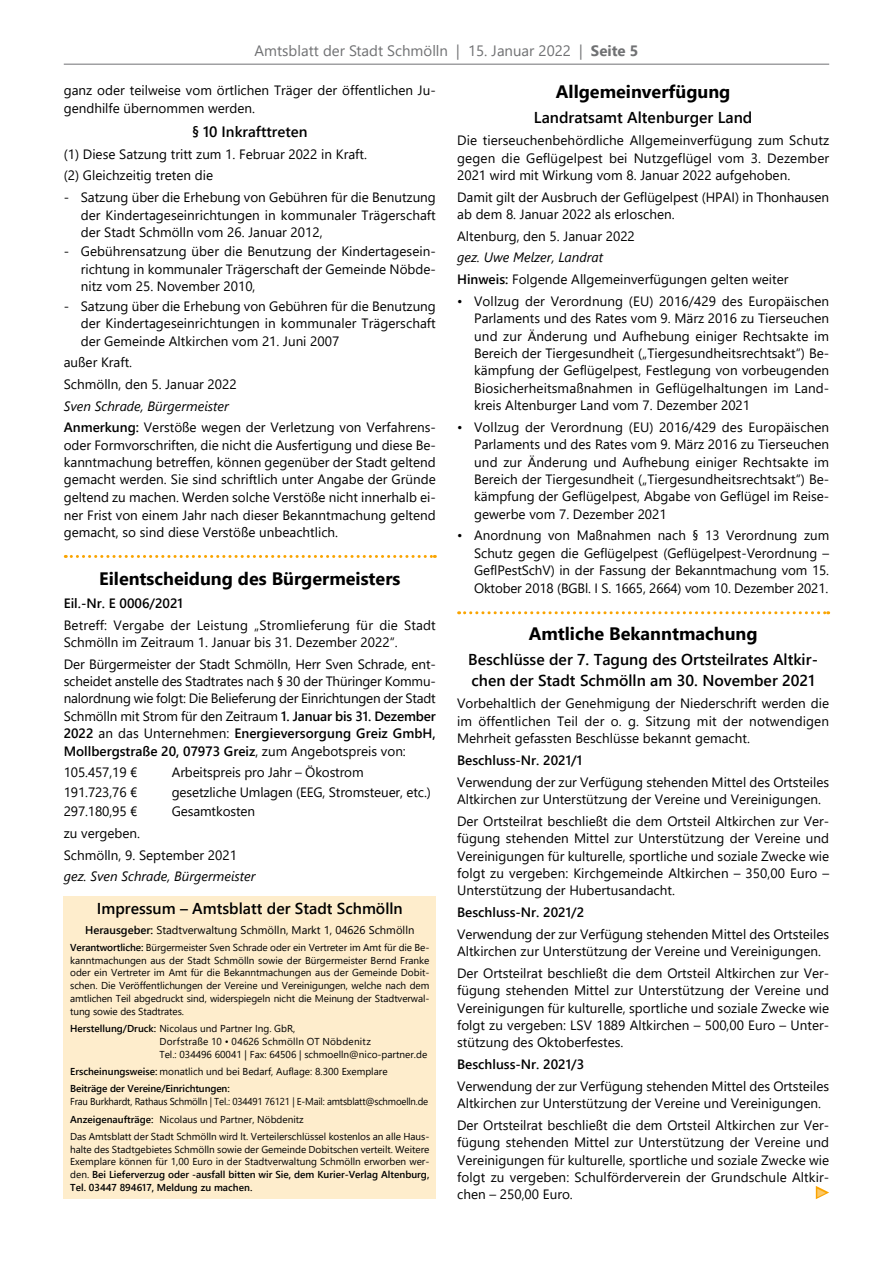
<style>
.page{position:relative;width:893px;height:1263px;background:#fff}
.page>*{position:absolute;margin:0;border:0;box-sizing:border-box;transform-origin:0 0}
.t1{font:700 18px "Segoe UI";color:#000}
.t2{font:600 15.75px/20.9px "Segoe UI";color:#000}
.t3{font:15px "Segoe UI";color:#707173}
.t4{font:600 15px "Segoe UI";color:#000}
.t5{font:13.5px/17.4px "Segoe UI";color:#000;text-align:justify}
.t6{font:600 13.5px "Segoe UI";color:#000}
.t7{font:italic 13.5px "Segoe UI";color:#000}
.t8{font:12px "Arial Narrow";color:#fcc867}
.t9{font:11.25px "Segoe UI";color:#000}
.t10{font:10.05px/12.9px "Segoe UI";letter-spacing:-.005em;color:#000;text-align:justify}
.t11{font:10.05px/17.1px "Segoe UI";letter-spacing:-.005em;color:#000;scale:.96 1}
.t12{font:600 10.05px/17.1px "Segoe UI";letter-spacing:-.01em;color:#000}
.s1{font-weight:700}
.s2{font-style:italic}
.s3{font-weight:600}
.s4{font-weight:400}
</style>
<div class="page">
<hr style="left:64px;top:64px;width:765px;height:1px;background:#707173">
<svg style="left:65px;top:555px;width:370px;height:3px"></svg>
<svg style="left:815px;top:1186px;width:14px;height:13px"></svg>
<div style="left:64px;top:896px;width:372px;height:303px;background:#feedcc"></div>
<svg style="left:459px;top:611px;width:370px;height:3px"></svg>
<p class="t3" style="left:255px;top:36px;width:373px">Amtsblatt der Stadt Schmölln | 15. Januar 2022 | <span class="s1">Seite</span></p>
<p class="t5" style="left:64px;top:80px;width:374px;line-height:17.9px">ganz oder teilweise vom örtlichen Träger der öffentlichen Ju&shy;gendhilfe übernommen werden.</p>
<p class="t4" style="left:192px;top:117px;width:117px">§ 10 Inkrafttreten</p>
<p class="t5" style="left:64px;top:142px;width:305px;line-height:21.6px">(1) Diese Satzung tritt zum 1. Februar 2022 in Kraft. (2) Gleichzeitig treten die</p>
<p class="t5" style="left:81px;top:187px;width:357px;text-indent:-17px">- Satzung über die Erhebung von Gebühren für die Benutzung der Kindertageseinrichtungen in kommunaler Trägerschaft der Stadt Schmölln vom 26. Januar 2012,</p>
<p class="t5" style="left:81px;top:242px;width:357px;text-indent:-17px">- Gebührensatzung über die Benutzung der Kindertagesein&shy;richtung in kommunaler Trägerschaft der Gemeinde Nöbde&shy;nitz vom 25. November 2010,</p>
<p class="t5" style="left:81px;top:296px;width:357px;text-indent:-17px">- Satzung über die Erhebung von Gebühren für die Benutzung der Kindertageseinrichtungen in kommunaler Trägerschaft der Gemeinde Altkirchen vom 21. Juni 2007</p>
<p class="t5" style="left:64px;top:350px;width:174px;line-height:21.6px">außer Kraft.<br>Schmölln, den 5. Januar 2022</p>
<p class="t5" style="left:64px;top:394px;width:374px;line-height:21.6px"><span class="s2">Sven Schrade, Bürgermeister<br></span><span class="s3">Anmerkung:</span> Verstöße wegen der Verletzung von Verfahrens-</p>
<p class="t5" style="left:64px;top:435px;width:374px">oder Formvorschriften, die nicht die Ausfertigung und diese Be&shy;kanntmachung betreffen, können gegenüber der Stadt geltend gemacht werden. Sie sind schriftlich unter Angabe der Gründe geltend zu machen. Werden solche Verstöße nicht innerhalb ei&shy;ner Frist von einem Jahr nach dieser Bekanntmachung geltend gemacht, so sind diese Verstöße unbeachtlich.</p>
<h1 class="t1" style="left:99px;top:562px;width:303px">Eilentscheidung des Bürgermeisters</h1>
<p class="t6" style="left:64px;top:590px;width:121px">Eil.-Nr. E 0006/2021</p>
<p class="t5" style="left:64px;top:615px;width:374px">Betreff: Vergabe der Leistung „Stromlieferung für die Stadt<br>Schmölln im Zeitraum 1. Januar bis 31. Dezember 2022“.</p>
<p class="t5" style="left:64px;top:654px;width:374px">Der Bürgermeister der Stadt Schmölln, Herr Sven Schrade, ent&shy;scheidet anstelle des Stadtrates nach § 30 der Thüringer Kommu&shy;nalordnung wie folgt: Die Belieferung der Einrichtungen der Stadt Schmölln mit Strom für den Zeitraum <span class="s3">1. Januar bis 31. Dezember 2022</span> an das Unternehmen: <span class="s3">Energieversorgung Greiz GmbH, Mollbergstraße 20, 07973 Greiz</span>, zum Angebotspreis von:</p>
<p class="t5" style="left:64px;top:763px;width:75px">105.457,19 €</p>
<p class="t5" style="left:172px;top:763px;width:193px">Arbeitspreis pro Jahr – Ökostrom</p>
<p class="t5" style="left:64px;top:782px;width:75px">191.723,76 €</p>
<p class="t5" style="left:172px;top:782px;width:261px">gesetzliche Umlagen (EEG, Stromsteuer, etc.)</p>
<p class="t5" style="left:64px;top:802px;width:75px">297.180,95 €</p>
<p class="t5" style="left:172px;top:802px;width:85px">Gesamtkosten</p>
<p class="t5" style="left:64px;top:821px;width:175px;line-height:21.6px">zu vergeben.<br>Schmölln, 9. September 2021</p>
<p class="t7" style="left:64px;top:864px;width:193px">gez. Sven Schrade, Bürgermeister</p>
<p class="t2" style="left:97px;top:897px;width:307px">Impressum – Amtsblatt der Stadt Schmölln</p>
<p class="t9" style="left:85px;top:919px;width:331px"><span class="s3">Herausgeber:</span> Stadtverwaltung Schmölln, Markt 1, 04626 Schmölln</p>
<p class="t10" style="left:70px;top:940px;width:361px"><span class="s3">Verantwortliche:</span> Bürgermeister Sven Schrade oder ein Vertreter im Amt für die Be&shy;kanntmachungen aus der Stadt Schmölln sowie der Bürgermeister Bernd Franke oder ein Vertreter im Amt für die Bekanntmachungen aus der Gemeinde Dobit&shy;schen. Die Veröffentlichungen der Vereine und Vereinigungen, welche nach dem amtlichen Teil abgedruckt sind, widerspiegeln nicht die Meinung der Stadtverwal&shy;tung sowie des Stadtrates.</p>
<p class="t10" style="left:159px;top:1021px;width:269px;text-align:left;text-indent:-89px"><span class="s3">Herstellung/Druck:</span> Nicolaus und Partner Ing. GbR,<br>Dorfstraße 10 • 04626 Schmölln OT Nöbdenitz<br>Tel.: 034496 60041 | Fax: 64506 | schmoelln@nico-partner.de</p>
<p class="t12" style="left:70px;top:1062px;width:319px">Erscheinungsweise: <span class="s4">monatlich und bei Bedarf, Auflage: 8.300 Exemplare<br></span>Beiträge der Vereine/Einrichtungen:</p>
<p class="t11" style="left:70px;top:1092px;width:376px">Frau Burkhardt, Rathaus Schmölln | Tel.: 034491 76121 | E-Mail: amtsblatt@schmoelln.de<br><span class="s3">Anzeigenaufträge:</span> Nicolaus und Partner, Nöbdenitz<br>Das Amtsblatt der Stadt Schmölln wird lt. Verteilerschlüssel kostenlos an alle Haus-</p>
<p class="t10" style="left:70px;top:1142px;width:361px">halte des Stadtgebietes Schmölln sowie der Gemeinde Dobitschen verteilt. Weitere Exemplare können für 1,00 Euro in der Stadtverwaltung Schmölln erworben wer&shy;den. <span class="s3">Bei Lieferverzug oder -ausfall bitten wir Sie, dem Kurier-Verlag Altenburg, Tel. 03447 894617, Meldung zu machen.</span></p>
<h1 class="t1" style="left:556px;top:75px;width:176px">Allgemeinverfügung</h1>
<p class="t2" style="left:534px;top:106px;width:220px">Landratsamt Altenburger Land</p>
<p class="t5" style="left:457px;top:131px;width:374px">Die tierseuchenbehördliche Allgemeinverfügung zum Schutz gegen die Geflügelpest bei Nutzgeflügel vom 3. Dezember 2021 wird mit Wirkung vom 8. Januar 2022 aufgehoben.</p>
<p class="t5" style="left:457px;top:187px;width:374px">Damit gilt der Ausbruch der Geflügelpest (HPAI) in Thonhausen ab dem 8. Januar 2022 als erloschen.</p>
<p class="t5" style="left:457px;top:226px;width:179px">Altenburg, den 5. Januar 2022</p>
<p class="t5" style="left:457px;top:246px;width:333px;line-height:21.6px"><span class="s2">gez. Uwe Melzer, Landrat<br></span><span class="s3">Hinweis:</span> Folgende Allgemeinverfügungen gelten weiter</p>
<p class="t5" style="left:474px;top:291px;width:357px;text-indent:-17px">• Vollzug der Verordnung (EU) 2016/429 des Europäischen Parlaments und des Rates vom 9. März 2016 zu Tierseuchen und zur Änderung und Aufhebung einiger Rechtsakte im Bereich der Tiergesundheit („Tiergesundheitsrechtsakt“) Be&shy;kämpfung der Geflügelpest, Festlegung von vorbeugenden Biosicherheitsmaßnahmen in Geflügelhaltungen im Land&shy;kreis Altenburger Land vom 7. Dezember 2021</p>
<p class="t5" style="left:474px;top:417px;width:357px;text-indent:-17px">• Vollzug der Verordnung (EU) 2016/429 des Europäischen Parlaments und des Rates vom 9. März 2016 zu Tierseuchen und zur Änderung und Aufhebung einiger Rechtsakte im Bereich der Tiergesundheit („Tiergesundheitsrechtsakt“) Be&shy;kämpfung der Geflügelpest, Abgabe von Geflügel im Reise&shy;gewerbe vom 7. Dezember 2021</p>
<p class="t5" style="left:474px;top:526px;width:357px;text-indent:-17px">• Anordnung von Maßnahmen nach § 13 Verordnung zum Schutz gegen die Geflügelpest (Geflügelpest-Verordnung – GeflPestSchV) in der Fassung der Bekanntmachung vom 15.<br>Oktober 2018 (BGBl. I S. 1665, 2664) vom 10. Dezember 2021.</p>
<h1 class="t1" style="left:529px;top:617px;width:230px">Amtliche Bekanntmachung</h1>
<p class="t2" style="left:468px;top:648px;width:351px">Beschlüsse der 7. Tagung des Ortsteilrates Altkir&shy;chen der Stadt Schmölln am 30. November 2021</p>
<p class="t5" style="left:457px;top:693px;width:374px">Vorbehaltlich der Genehmigung der Niederschrift werden die im öffentlichen Teil der o. g. Sitzung mit der notwendigen Mehrheit gefassten Beschlüsse bekannt gemacht.</p>
<p class="t6" style="left:457px;top:748px;width:127px">Beschluss-Nr. 2021/1</p>
<p class="t5" style="left:457px;top:772px;width:374px">Verwendung der zur Verfügung stehenden Mittel des Ortsteiles<br>Altkirchen zur Unterstützung der Vereine und Vereinigungen.</p>
<p class="t5" style="left:457px;top:811px;width:374px">Der Ortsteilrat beschließt die dem Ortsteil Altkirchen zur Ver&shy;fügung stehenden Mittel zur Unterstützung der Vereine und Vereinigungen für kulturelle, sportliche und soziale Zwecke wie folgt zu vergeben: Kirchgemeinde Altkirchen – 350,00 Euro – Unterstützung der Hubertusandacht.</p>
<p class="t6" style="left:457px;top:899px;width:129px">Beschluss-Nr. 2021/2</p>
<p class="t5" style="left:457px;top:924px;width:374px">Verwendung der zur Verfügung stehenden Mittel des Ortsteiles<br>Altkirchen zur Unterstützung der Vereine und Vereinigungen.</p>
<p class="t5" style="left:457px;top:963px;width:374px">Der Ortsteilrat beschließt die dem Ortsteil Altkirchen zur Ver&shy;fügung stehenden Mittel zur Unterstützung der Vereine und Vereinigungen für kulturelle, sportliche und soziale Zwecke wie folgt zu vergeben: LSV 1889 Altkirchen – 500,00 Euro – Unter&shy;stützung des Oktoberfestes.</p>
<p class="t6" style="left:457px;top:1051px;width:129px">Beschluss-Nr. 2021/3</p>
<p class="t5" style="left:457px;top:1076px;width:374px">Verwendung der zur Verfügung stehenden Mittel des Ortsteiles<br>Altkirchen zur Unterstützung der Vereine und Vereinigungen.</p>
<p class="t5" style="left:457px;top:1115px;width:374px">Der Ortsteilrat beschließt die dem Ortsteil Altkirchen zur Ver&shy;fügung stehenden Mittel zur Unterstützung der Vereine und Vereinigungen für kulturelle, sportliche und soziale Zwecke wie folgt zu vergeben: Schulförderverein der Grundschule Altkir&shy;chen – 250,00 Euro.</p>
<p class="t8" style="left:817px;top:1183px;width:13px">►</p>
</div>
